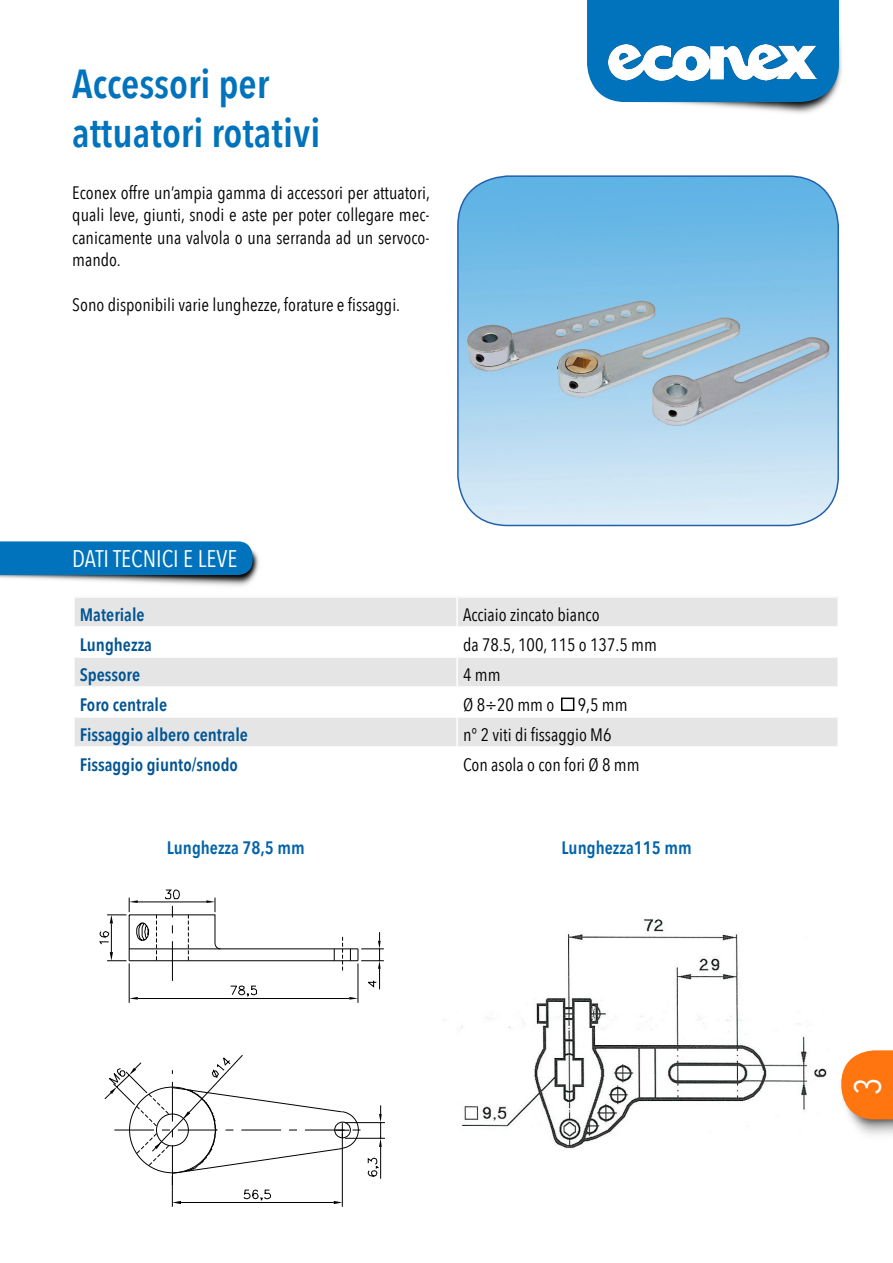
<style>
.page{position:relative;width:893px;height:1263px;background:#fff}
.page>*{position:absolute;margin:0;border:0;box-sizing:border-box;transform-origin:0 0}
.t1{font:600 40.5px/48.6px "Avenir Next Condensed";color:#0073bc}
.t2{font:37.5px "Avenir Next Condensed";color:#fff}
.t3{font:24px "Avenir Next Condensed";color:#fff}
.t4{font:18px/22.5px "Avenir Next Condensed";color:#000;text-align:justify}
.t5{font:600 18px "Avenir Next Condensed";color:#005493}
.t6{font:600 18px "Avenir Next Condensed";color:#0063aa}
</style>
<div class="page">
<img style="left:625px;top:26px;width:217px;height:88px">
<img style="left:458px;top:176px;width:380px;height:349px">
<div style="left:457px;top:175px;width:382px;height:351px;border:2px solid #2260ab;border-radius:50px"></div>
<img style="left:0;top:550px;width:259px;height:36px">
<div style="left:0;top:541px;width:253px;height:34px;background:#0073bc"></div>
<div style="left:587px;top:0;width:252px;height:102px;background:#0073bc"></div>
<img style="left:608px;top:45px;width:208px;height:35px">
<div style="left:74px;top:597px;width:383px;height:30px;background:#e5e5e5"></div>
<div style="left:457px;top:597px;width:381px;height:30px;background:#e5e5e5"></div>
<svg style="left:75px;top:658px;width:762px;height:88px"></svg>
<hr style="left:73px;top:596px;width:384px;height:2px;background:#fff">
<hr style="left:73px;top:598px;width:2px;height:28px;background:#fff">
<hr style="left:457px;top:596px;width:382px;height:2px;background:#fff">
<hr style="left:456px;top:598px;width:2px;height:28px;background:#fff">
<hr style="left:837px;top:598px;width:2px;height:28px;background:#fff">
<hr style="left:73px;top:626px;width:384px;height:2px;background:#fff">
<hr style="left:457px;top:626px;width:382px;height:2px;background:#fff">
<hr style="left:456px;top:658px;width:2px;height:28px;background:#fff">
<hr style="left:73px;top:686px;width:384px;height:2px;background:#fff">
<hr style="left:457px;top:686px;width:382px;height:2px;background:#fff">
<hr style="left:456px;top:688px;width:2px;height:28px;background:#fff">
<hr style="left:73px;top:716px;width:384px;height:2px;background:#fff">
<hr style="left:457px;top:716px;width:382px;height:2px;background:#fff">
<hr style="left:456px;top:718px;width:2px;height:28px;background:#fff">
<div style="left:561px;top:697px;width:13px;height:14px;border:2px solid #000"></div>
<hr style="left:172px;top:1176px;width:1px;height:31px;background:#000">
<hr style="left:342px;top:1133px;width:1px;height:74px;background:#000">
<svg style="left:99px;top:889px;width:286px;height:315px"></svg>
<img style="left:444px;top:919px;width:383px;height:230px">
<img style="left:840px;top:1079px;width:53px;height:57px">
<svg style="left:841px;top:1050px;width:52px;height:69px;background:#fd852c"></svg>
<h1 class="t1" style="left:72px;top:59px;width:250px">Accessori per attuatori rotativi</h1>
<p class="t4" style="left:72px;top:180px;width:359px">Econex offre un’ampia gamma di accessori per attuatori, quali leve, giunti, snodi e aste per poter collegare mec&shy;canicamente una valvola o una serranda ad un servoco&shy;mando.</p>
<p class="t4" style="left:72px;top:293px;width:329px">Sono disponibili varie lunghezze, forature e fissaggi.</p>
<h3 class="t3" style="left:72px;top:538px;width:167px">DATI TECNICI E LEVE</h3>
<p class="t5" style="left:80px;top:599px;width:66px">Materiale</p>
<p class="t4" style="left:463px;top:602px;width:138px">Acciaio zincato bianco</p>
<p class="t5" style="left:80px;top:629px;width:74px">Lunghezza</p>
<p class="t4" style="left:463px;top:632px;width:195px">da 78.5, 100, 115 o 137.5 mm</p>
<p class="t5" style="left:80px;top:659px;width:62px">Spessore</p>
<p class="t4" style="left:463px;top:662px;width:39px">4 mm</p>
<p class="t5" style="left:80px;top:689px;width:89px">Foro centrale</p>
<p class="t4" style="left:463px;top:693px;width:93px">Ø 8÷20 mm o</p>
<p class="t4" style="left:578px;top:692px;width:51px">9,5 mm</p>
<p class="t5" style="left:80px;top:719px;width:169px">Fissaggio albero centrale</p>
<p class="t4" style="left:463px;top:722px;width:150px">n° 2 viti di fissaggio M6</p>
<p class="t5" style="left:80px;top:749px;width:160px">Fissaggio giunto/snodo</p>
<p class="t4" style="left:463px;top:752px;width:178px">Con asola o con fori Ø 8 mm</p>
<p class="t6" style="left:167px;top:832px;width:139px">Lunghezza 78,5 mm</p>
<p class="t6" style="left:562px;top:832px;width:131px">Lunghezza115 mm</p>
<h2 class="t2" style="left:836px;top:1095px;width:19px;rotate:-90deg">3</h2>
</div>
